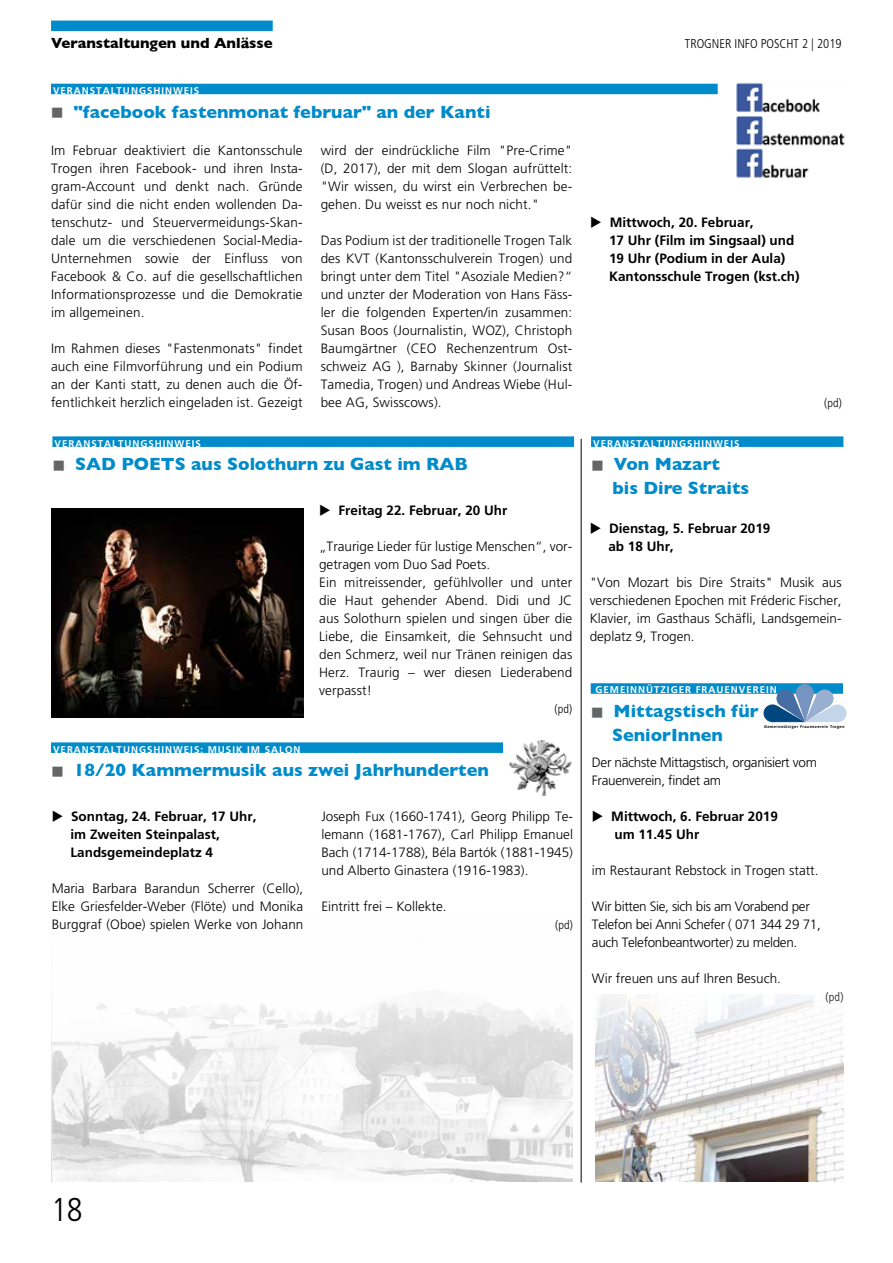
<style>
.page{position:relative;width:893px;height:1263px;background:#fff}
.page>*{position:absolute;margin:0;border:0;box-sizing:border-box;transform-origin:0 0}
.t1{font:300 condensed 33px "Frutiger";color:#000}
.t2{font:700 18px/24px "Gill Sans";color:#008bca}
.t3{font:700 15px "Gill Sans";color:#000}
.t4{font:300 13.5px/18px "Frutiger";color:#000;text-align:justify}
.t5{font:700 13.5px/18px "Frutiger";color:#000}
.t6{font:300 13.5px/18px "Frutiger";letter-spacing:-.025em;color:#000}
.t7{font:300 condensed 12.75px "Frutiger";color:#000}
.t8{font:300 condensed 12px "Frutiger";letter-spacing:.015em;color:#000}
.t9{font:700 9.75px "Frutiger";letter-spacing:.1em;color:#fff}
.t10{font:700 4.5px "Calibri";letter-spacing:.08em;color:#000}
</style>
<div class="page">
<img style="left:51px;top:1002px;width:521px;height:179px">
<div style="left:591px;top:683px;width:252px;height:11px;background:#008bca"></div>
<div style="left:796px;top:685px;width:17px;height:16px;background:#7594bf;border-radius:50%"></div>
<div style="left:796px;top:684px;width:17px;height:17px;border:1px solid #7594bf;border-radius:50%"></div>
<div style="left:764px;top:705px;width:17px;height:17px;background:#004780;border-radius:50%"></div>
<div style="left:764px;top:705px;width:17px;height:17px;border:1px solid #004780;border-radius:50%"></div>
<div style="left:829px;top:705px;width:17px;height:17px;background:#c3d6e9;border-radius:50%"></div>
<div style="left:829px;top:705px;width:17px;height:17px;border:1px solid #c3d6e9;border-radius:50%"></div>
<svg style="left:772px;top:688px;width:66px;height:34px"></svg>
<img style="left:596px;top:995px;width:247px;height:186px">
<div style="left:51px;top:21px;width:222px;height:10px;background:#008bca"></div>
<hr style="left:581px;top:439px;width:1px;height:743px;background:#000">
<div style="left:51px;top:84px;width:667px;height:10px;background:#008bca"></div>
<img style="left:736px;top:83px;width:109px;height:95px">
<div style="left:52px;top:436px;width:522px;height:11px;background:#008bca"></div>
<img style="left:52px;top:509px;width:251px;height:209px">
<div style="left:51px;top:742px;width:522px;height:11px;background:#008bca"></div>
<img style="left:503px;top:741px;width:70px;height:54px">
<div style="left:591px;top:436px;width:252px;height:11px;background:#008bca"></div>
<p class="t3" style="left:51px;top:31px;width:223px">Veranstaltungen und Anlässe</p>
<p class="t9" style="left:53px;top:85px;width:148px">VERANSTALTUNGSHINWEIS</p>
<h2 class="t2" style="left:74px;top:99px;width:418px">"facebook fastenmonat februar" an der Kanti</h2>
<p class="t4" style="left:51px;top:142px;width:253px">Im Februar deaktiviert die Kantonsschule Trogen ihren Facebook- und ihren Insta&shy;gram-Account und denkt nach. Gründe dafür sind die nicht enden wollenden Da&shy;tenschutz- und Steuervermeidungs-Skan&shy;dale um die verschiedenen Social-Media-Unternehmen sowie der Einfluss von Facebook &amp; Co. auf die gesellschaftlichen Informationsprozesse und die Demokratie im allgemeinen.</p>
<p class="t4" style="left:51px;top:340px;width:253px">Im Rahmen dieses "Fastenmonats" findet auch eine Filmvorführung und ein Podium an der Kanti statt, zu denen auch die Öf&shy;fentlichkeit herzlich eingeladen ist. Gezeigt</p>
<p class="t9" style="left:55px;top:437px;width:148px">VERANSTALTUNGSHINWEIS</p>
<p class="t4" style="left:321px;top:142px;width:253px">wird der eindrückliche Film "Pre-Crime" (D, 2017), der mit dem Slogan aufrüttelt: "Wir wissen, du wirst ein Verbrechen be&shy;gehen. Du weisst es nur noch nicht."</p>
<p class="t4" style="left:321px;top:232px;width:253px">Das Podium ist der traditionelle Trogen Talk des KVT (Kantonsschulverein Trogen) und bringt unter dem Titel "Asoziale Medien?“ und unzter der Moderation von Hans Fäss&shy;ler die folgenden Experten/in zusammen:<br>Susan Boos (Journalistin, WOZ), Christoph Baumgärtner (CEO Rechenzentrum Ost&shy;schweiz AG ), Barnaby Skinner (Journalist Tamedia, Trogen) und Andreas Wiebe (Hul&shy;bee AG, Swisscows).</p>
<h2 class="t2" style="left:75px;top:452px;width:394px">SAD POETS aus Solothurn zu Gast im RAB</h2>
<p class="t9" style="left:53px;top:743px;width:249px">VERANSTALTUNGSHINWEIS: MUSIK IM SALON</p>
<p class="t5" style="left:338px;top:501px;width:170px">Freitag 22. Februar, 20 Uhr</p>
<p class="t4" style="left:319px;top:538px;width:255px;text-align:left">„Traurige Lieder für lustige Menschen“, vor&shy;getragen vom Duo Sad Poets.<br>Ein mitreissender, gefühlvoller und unter die Haut gehender Abend. Didi und JC aus Solothurn spielen und singen über die Liebe, die Einsamkeit, die Sehnsucht und den Schmerz, weil nur Tränen reinigen das Herz. Traurig – wer diesen Liederabend verpasst!</p>
<p class="t8" style="left:554px;top:702px;width:19px">(pd)</p>
<h2 class="t2" style="left:74px;top:758px;width:417px">18/20 Kammermusik aus zwei Jahrhunderten</h2>
<p class="t5" style="left:71px;top:807px;width:187px">Sonntag, 24. Februar, 17 Uhr, im Zweiten Steinpalast,<br>Landsgemeindeplatz 4</p>
<p class="t4" style="left:52px;top:880px;width:253px">Maria Barbara Barandun Scherrer (Cello), Elke Griesfelder-Weber (Flöte) und Monika Burggraf (Oboe) spielen Werke von Johann</p>
<p class="t4" style="left:321px;top:808px;width:253px">Joseph Fux (1660-1741), Georg Philipp Te&shy;lemann (1681-1767), Carl Philipp Emanuel Bach (1714-1788), Béla Bartók (1881-1945) und Alberto Ginastera (1916-1983).</p>
<p class="t4" style="left:321px;top:898px;width:127px">Eintritt frei – Kollekte.</p>
<p class="t8" style="left:555px;top:918px;width:19px">(pd)</p>
<p class="t7" style="left:685px;top:36px;width:158px">TROGNER INFO POSCHT 2 | 2019</p>
<p class="t5" style="left:609px;top:213px;width:192px">Mittwoch, 20. Februar,<br>17 Uhr (Film im Singsaal) und<br>19 Uhr (Podium in der Aula)<br>Kantonsschule Trogen (kst.ch)</p>
<p class="t9" style="left:593px;top:437px;width:148px">VERANSTALTUNGSHINWEIS</p>
<h2 class="t2" style="left:612px;top:452px;width:138px">Von Mazart<br>bis Dire Straits</h2>
<p class="t8" style="left:824px;top:396px;width:19px">(pd)</p>
<p class="t5" style="left:608px;top:519px;width:163px">Dienstag, 5. Februar 2019 ab 18 Uhr,</p>
<p class="t4" style="left:590px;top:574px;width:253px">"Von Mozart bis Dire Straits" Musik aus verschiedenen Epochen mit Fréderic Fischer, Klavier, im Gasthaus Schäfli, Landsgemein&shy;deplatz 9, Trogen.</p>
<p class="t9" style="left:595px;top:683px;width:183px">GEMEINNÜTZIGER FRAUENVEREIN</p>
<p class="t10" style="left:764px;top:723px;width:82px">Gemeinnütziger Frauenverein Trogen</p>
<h2 class="t2" style="left:612px;top:699px;width:148px">Mittagstisch für<br>SeniorInnen</h2>
<p class="t6" style="left:592px;top:754px;width:227px">Der nächste Mittagstisch, organisiert vom<br>Frauenverein, findet am</p>
<p class="t5" style="left:611px;top:807px;width:168px">Mittwoch, 6. Februar 2019 um 11.45 Uhr</p>
<p class="t4" style="left:592px;top:862px;width:228px">im Restaurant Rebstock in Trogen statt.</p>
<p class="t6" style="left:592px;top:898px;width:230px">Wir bitten Sie, sich bis am Vorabend per<br>Telefon bei Anni Schefer ( 071 344 29 71, auch Telefonbeantworter) zu melden.</p>
<p class="t4" style="left:592px;top:970px;width:191px">Wir freuen uns auf Ihren Besuch.</p>
<p class="t8" style="left:826px;top:990px;width:19px">(pd)</p>
<h1 class="t1" style="left:51px;top:1191px;width:33px">18</h1>
</div>
